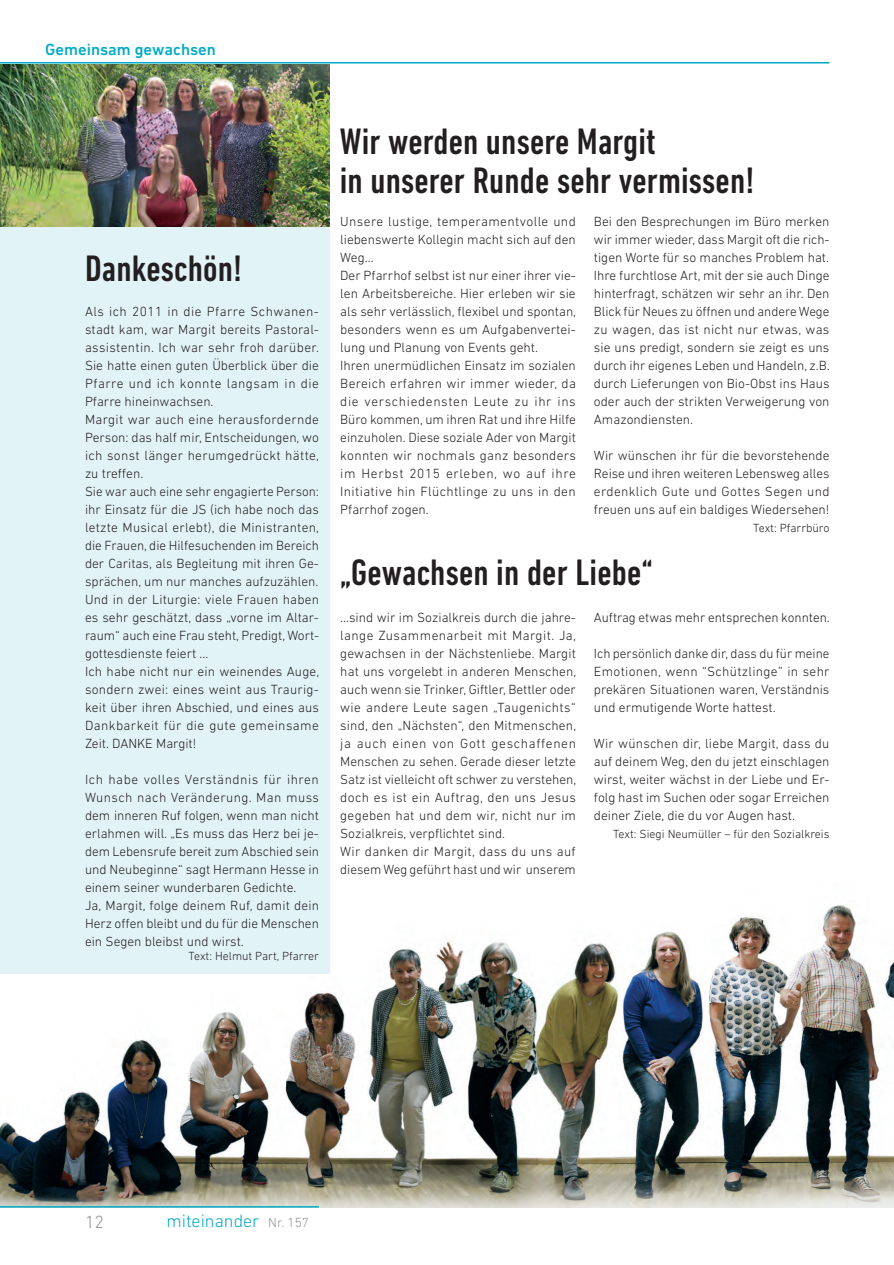
<style>
.page{position:relative;width:894px;height:1265px;background:#fff}
.page>*{position:absolute;margin:0;border:0;box-sizing:border-box;transform-origin:0 0}
.t1{font:500 condensed 37.5px/39px "DIN Next LT Pro";letter-spacing:.005em;color:#231f20}
.t2{font:300 18px "DIN Next LT Pro";color:#00abc5}
.t3{font:300 18px "DIN Next LT Pro";color:#939598}
.t4{font:500 16.5px "DIN Next LT Pro";color:#00abc5}
.t5{font:300 13.5px/18px "DIN Next LT Pro";color:#231f20}
.t6{font:300 12px "DIN Next LT Pro";color:#231f20}
.s1{font-size:13.5px;color:#939598}
</style>
<div class="page">
<img style="left:0;top:801px;width:893px;height:406px">
<div style="left:0;top:223px;width:329px;height:751px;background:#e2f3f7"></div>
<hr style="left:0;top:1206px;width:319px;height:1px;background:#00abc5">
<img style="left:0;top:64px;width:329px;height:162px">
<hr style="left:0;top:62px;width:829px;height:1px;background:#00abc5">
<p class="t4" style="left:45px;top:40px;width:172px">Gemeinsam gewachsen</p>
<h1 class="t1" style="left:85px;top:248px;width:159px">Dankeschön!</h1>
<p class="t5" style="left:85px;top:302px;width:236px">Als ich 2011 in die Pfarre Schwanen&shy;stadt kam, war Margit bereits Pastoral&shy;assistentin. Ich war sehr froh darüber.<br>Sie hatte einen guten Überblick über die Pfarre und ich konnte langsam in die Pfarre hineinwachsen.<br>Margit war auch eine herausfordernde Person: das half mir, Entscheidungen, wo ich sonst länger herumgedrückt hätte, zu treffen.<br>Sie war auch eine sehr engagierte Person: ihr Einsatz für die JS (ich habe noch das letzte Musical erlebt), die Ministranten, die Frauen, die Hilfesuchenden im Bereich der Caritas, als Begleitung mit ihren Ge&shy;sprächen, um nur manches aufzuzählen.<br>Und in der Liturgie: viele Frauen haben es sehr geschätzt, dass „vorne im Altar&shy;raum“ auch eine Frau steht, Predigt, Wort&shy;gottesdienste feiert …<br>Ich habe nicht nur ein weinendes Auge, sondern zwei: eines weint aus Traurig&shy;keit über ihren Abschied, und eines aus Dankbarkeit für die gute gemeinsame Zeit. DANKE Margit!</p>
<p class="t5" style="left:85px;top:770px;width:236px">Ich habe volles Verständnis für ihren Wunsch nach Veränderung. Man muss dem inneren Ruf folgen, wenn man nicht erlahmen will. „Es muss das Herz bei je&shy;dem Lebensrufe bereit zum Abschied sein und Neubeginne“ sagt Hermann Hesse in einem seiner wunderbaren Gedichte.<br>Ja, Margit, folge deinem Ruf, damit dein Herz offen bleibt und du für die Menschen ein Segen bleibst und wirst.</p>
<p class="t6" style="left:188px;top:949px;width:132px">Text: Helmut Part, Pfarrer</p>
<h1 class="t1" style="left:340px;top:122px;width:416px">Wir werden unsere Margit<br>in unserer Runde sehr vermissen!</h1>
<p class="t5" style="left:340px;top:212px;width:237px">Unsere lustige, temperamentvolle und liebenswerte Kollegin macht sich auf den Weg…<br>Der Pfarrhof selbst ist nur einer ihrer vie&shy;len Arbeitsbereiche. Hier erleben wir sie als sehr verlässlich, flexibel und spontan, besonders wenn es um Aufgabenvertei&shy;lung und Planung von Events geht.<br>Ihren unermüdlichen Einsatz im sozialen Bereich erfahren wir immer wieder, da die verschiedensten Leute zu ihr ins Büro kommen, um ihren Rat und ihre Hilfe einzuholen. Diese soziale Ader von Margit konnten wir nochmals ganz besonders im Herbst 2015 erleben, wo auf ihre Initiative hin Flüchtlinge zu uns in den Pfarrhof zogen.</p>
<p class="t5" style="left:594px;top:212px;width:237px;text-align:justify">Bei den Besprechungen im Büro merken wir immer wieder, dass Margit oft die rich&shy;tigen Worte für so manches Problem hat.<br>Ihre furchtlose Art, mit der sie auch Dinge hinterfragt, schätzen wir sehr an ihr. Den Blick für Neues zu öffnen und andere Wege zu wagen, das ist nicht nur etwas, was sie uns predigt, sondern sie zeigt es uns durch ihr eigenes Leben und Handeln, z.B. durch Lieferungen von Bio-Obst ins Haus oder auch der strikten Verweigerung von Amazondiensten.</p>
<p class="t5" style="left:594px;top:446px;width:237px;text-align:justify">Wir wünschen ihr für die bevorstehende Reise und ihren weiteren Lebensweg alles erdenklich Gute und Gottes Segen und freuen uns auf ein baldiges Wiedersehen!</p>
<p class="t6" style="left:753px;top:521px;width:78px">Text: Pfarrbüro</p>
<h1 class="t1" style="left:340px;top:553px;width:314px">„Gewachsen in der Liebe“</h1>
<p class="t5" style="left:340px;top:608px;width:237px">...sind wir im Sozialkreis durch die jahre&shy;lange Zusammenarbeit mit Margit. Ja, gewachsen in der Nächstenliebe. Margit hat uns vorgelebt in anderen Menschen, auch wenn sie Trinker, Giftler, Bettler oder wie andere Leute sagen „Taugenichts“ sind, den „Nächsten“, den Mitmenschen, ja auch einen von Gott geschaffenen Menschen zu sehen. Gerade dieser letzte Satz ist vielleicht oft schwer zu verstehen, doch es ist ein Auftrag, den uns Jesus gegeben hat und dem wir, nicht nur im Sozialkreis, verpflichtet sind.<br>Wir danken dir Margit, dass du uns auf diesem Weg geführt hast und wir unserem</p>
<p class="t5" style="left:594px;top:608px;width:237px">Auftrag etwas mehr entsprechen konnten.</p>
<p class="t5" style="left:594px;top:644px;width:237px;text-align:justify">Ich persönlich danke dir, dass du für meine Emotionen, wenn “Schützlinge” in sehr prekären Situationen waren, Verständnis und ermutigende Worte hattest.</p>
<p class="t5" style="left:594px;top:734px;width:237px;text-align:justify">Wir wünschen dir, liebe Margit, dass du auf deinem Weg, den du jetzt einschlagen wirst, weiter wächst in der Liebe und Er&shy;folg hast im Suchen oder sogar Erreichen deiner Ziele, die du vor Augen hast.</p>
<p class="t6" style="left:613px;top:827px;width:218px">Text: Siegi Neumüller – für den Sozialkreis</p>
<h2 class="t3" style="left:85px;top:1211px;width:21px">12</h2>
<h2 class="t2" style="left:166px;top:1210px;width:144px">miteinander <span class="s1">Nr. 157</span></h2>
</div>
